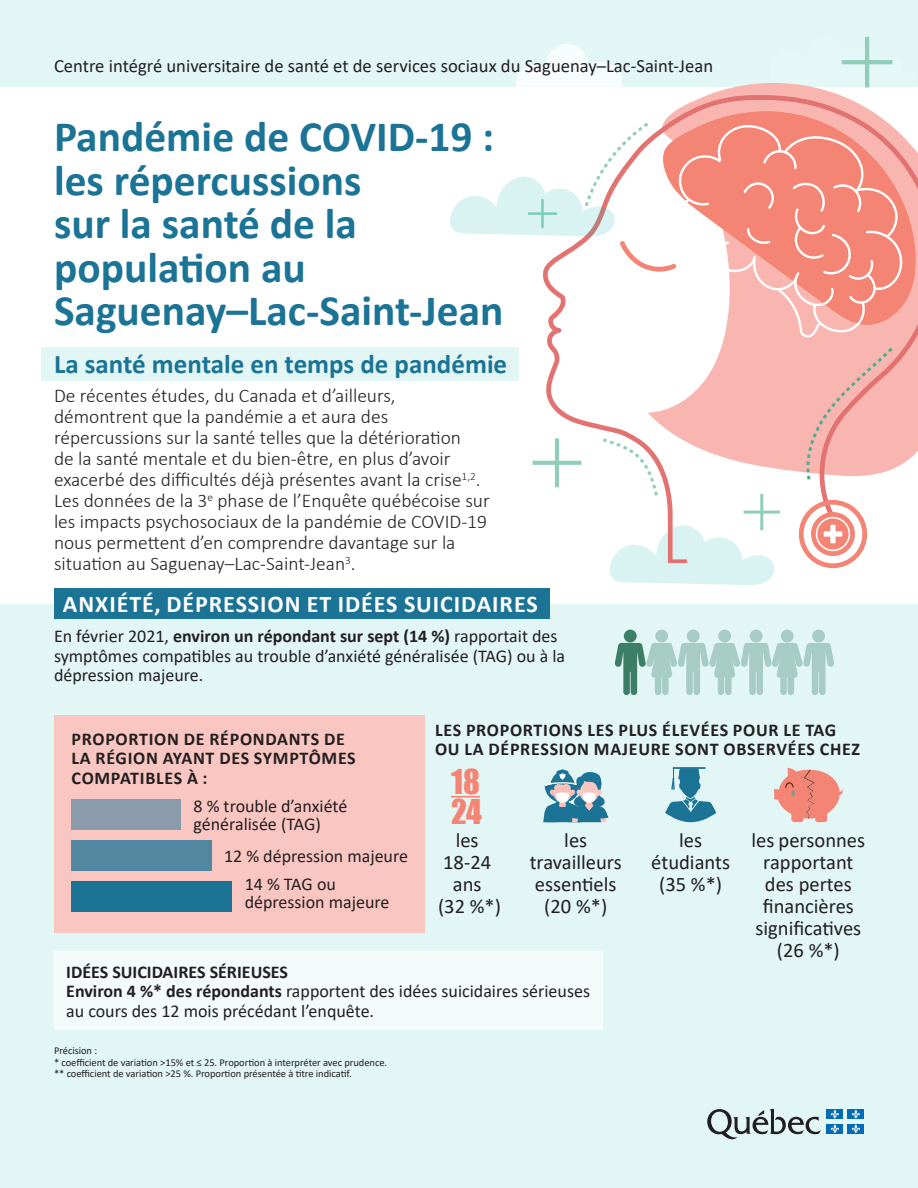
<style>
.page{position:relative;width:918px;height:1188px;background:#fff}
.page>*{position:absolute;margin:0;border:0;box-sizing:border-box;transform-origin:0 0}
.t1{font:700 43.5px/43.5px "Calibri";color:#1b7395}
.t2{font:31.5px/30.2px "Impact";color:#f48575}
.t3{font:700 27px "Calibri";color:#1b7395}
.t4{font:700 24px "Calibri";letter-spacing:.04em;color:#fff}
.t5{font:20.55px/22px "Calibri";color:#231f20;text-align:center}
.t6{font:300 19.5px/21px "Calibri";color:#231f20}
.t7{font:18.6px "Calibri";color:#231f20}
.t8{font:18px/19.5px "Calibri";color:#231f20}
.t9{font:700 18px/19.5px "Calibri";letter-spacing:.04em;color:#231f20}
.t10{font:10.5px/11.2px "Calibri";letter-spacing:-.005em;color:#231f20}
.s1{font-weight:700}
</style>
<div class="page">
<div style="left:0;top:0;width:918px;height:87px;background:#e1f6f5"></div>
<div style="left:0;top:604px;width:918px;height:584px;background:#e1f6f5"></div>
<svg style="left:516px;top:44px;width:106px;height:43px"></svg>
<svg style="left:542px;top:122px;width:292px;height:378px"></svg>
<svg style="left:648px;top:83px;width:191px;height:393px"></svg>
<svg style="left:662px;top:95px;width:256px;height:379px;fill:#f9b6b1"></svg>
<svg style="left:806px;top:348px;width:87px;height:132px"></svg>
<svg style="left:799px;top:500px;width:68px;height:68px"></svg>
<svg style="left:676px;top:124px;width:228px;height:214px;fill:#f48575"></svg>
<svg style="left:743px;top:182px;width:32px;height:27px"></svg>
<svg style="left:747px;top:228px;width:24px;height:16px"></svg>
<svg style="left:793px;top:181px;width:59px;height:95px"></svg>
<svg style="left:767px;top:37px;width:126px;height:51px"></svg>
<svg style="left:603px;top:438px;width:177px;height:147px"></svg>
<svg style="left:532px;top:438px;width:49px;height:49px"></svg>
<svg style="left:707px;top:1109px;width:114px;height:31px"></svg>
<div style="left:827px;top:1109px;width:16px;height:10px;background:#006bb6"></div>
<div style="left:848px;top:1109px;width:16px;height:10px;background:#006bb6"></div>
<div style="left:827px;top:1124px;width:16px;height:10px;background:#006bb6"></div>
<svg style="left:831px;top:1110px;width:8px;height:23px"></svg>
<div style="left:848px;top:1124px;width:16px;height:10px;background:#006bb6"></div>
<svg style="left:852px;top:1110px;width:8px;height:23px"></svg>
<div style="left:54px;top:716px;width:371px;height:217px;background:#fac6c1"></div>
<div style="left:54px;top:588px;width:495px;height:31px;background:#1b7395"></div>
<div style="left:71px;top:800px;width:110px;height:30px;background:#8a9cab"></div>
<div style="left:71px;top:840px;width:140px;height:31px;background:#5287a0"></div>
<div style="left:71px;top:881px;width:161px;height:30px;background:#1b7395"></div>
<hr style="left:673px;top:767px;width:33px;height:2px;background:#1b7395">
<svg style="left:665px;top:768px;width:51px;height:54px"></svg>
<hr style="left:451px;top:796px;width:29px;height:2px;background:#f48575">
<svg style="left:774px;top:768px;width:69px;height:54px"></svg>
<svg style="left:543px;top:770px;width:65px;height:52px"></svg>
<div style="left:54px;top:951px;width:549px;height:79px;background:#f3fbfb"></div>
<div style="left:624px;top:630px;width:13px;height:13px;background:#3c7f66;border-radius:50%"></div>
<svg style="left:655px;top:630px;width:13px;height:13px"></svg>
<svg style="left:687px;top:630px;width:13px;height:13px"></svg>
<svg style="left:718px;top:630px;width:13px;height:13px"></svg>
<svg style="left:750px;top:630px;width:13px;height:13px"></svg>
<svg style="left:781px;top:630px;width:13px;height:13px"></svg>
<svg style="left:812px;top:630px;width:13px;height:13px"></svg>
<svg style="left:615px;top:643px;width:219px;height:52px"></svg>
<div style="left:41px;top:347px;width:478px;height:34px;background:#e1f6f5"></div>
<svg style="left:450px;top:123px;width:227px;height:149px"></svg>
<p class="t7" style="left:54px;top:53px;width:661px">Centre intégré universitaire de santé et de services sociaux du Saguenay–Lac-Saint-Jean</p>
<h1 class="t1" style="left:54px;top:114px;width:451px">Pandémie de COVID-19 : les répercussions<br>sur la santé de la population au<br>Saguenay–Lac-Saint-Jean</h1>
<h3 class="t3" style="left:54px;top:345px;width:455px">La santé mentale en temps de pandémie</h3>
<p class="t6" style="left:54px;top:385px;width:437px">De récentes études, du Canada et d’ailleurs, démontrent que la pandémie a et aura des répercussions sur la santé telles que la détérioration<br>de la santé mentale et du bien-être, en plus d’avoir exacerbé des difficultés déjà présentes avant la crise<sup>1,2</sup>.<br>Les données de la 3<sup>e</sup> phase de l’Enquête québécoise sur les impacts psychosociaux de la pandémie de COVID-19 nous permettent d’en comprendre davantage sur la situation au Saguenay–Lac-Saint-Jean<sup>3</sup>.</p>
<p class="t4" style="left:63px;top:587px;width:476px">ANXIÉTÉ, DÉPRESSION ET IDÉES SUICIDAIRES</p>
<p class="t8" style="left:54px;top:626px;width:513px">En février 2021, <span class="s1">environ un répondant sur sept (14 %)</span> rapportait des symptômes compatibles au trouble d’anxiété généralisée (TAG) ou à la dépression majeure.</p>
<p class="t9" style="left:435px;top:720px;width:427px">LES PROPORTIONS LES PLUS ÉLEVÉES POUR LE TAG<br>OU LA DÉPRESSION MAJEURE SONT OBSERVÉES CHEZ</p>
<p class="t9" style="left:72px;top:729px;width:286px">PROPORTION DE RÉPONDANTS DE<br>LA RÉGION AYANT DES SYMPTÔMES<br>COMPATIBLES À :</p>
<p class="t8" style="left:194px;top:797px;width:155px;line-height:18px">8 % trouble d’anxiété généralisée (TAG)</p>
<p class="t8" style="left:245px;top:841px;width:165px;line-height:28.5px;text-indent:-21px">12 % dépression majeure<br>14 % TAG ou</p>
<p class="t8" style="left:245px;top:892px;width:146px">dépression majeure</p>
<h2 class="t2" style="left:451px;top:765px;width:32px">18<br>24</h2>
<p class="t5" style="left:438px;top:829px;width:64px">les<br>18-24 ans<br>(32 %*)</p>
<p class="t5" style="left:530px;top:829px;width:94px">les travailleurs essentiels (20 %*)</p>
<p class="t5" style="left:651px;top:829px;width:80px">les étudiants (35 %*)</p>
<p class="t5" style="left:752px;top:829px;width:115px">les personnes rapportant des pertes financières significatives (26 %*)</p>
<p class="t8" style="left:66px;top:961px;width:525px"><span class="s1">IDÉES SUICIDAIRES SÉRIEUSES<br>Environ 4 %* des répondants</span> rapportent des idées suicidaires sérieuses au cours des 12 mois précédant l’enquête.</p>
<p class="t10" style="left:54px;top:1045px;width:335px">Précision :<br>* coefficient de variation &gt;15% et ≤ 25. Proportion à interpréter avec prudence. ** coefficient de variation &gt;25 %. Proportion présentée à titre indicatif.</p>
</div>
